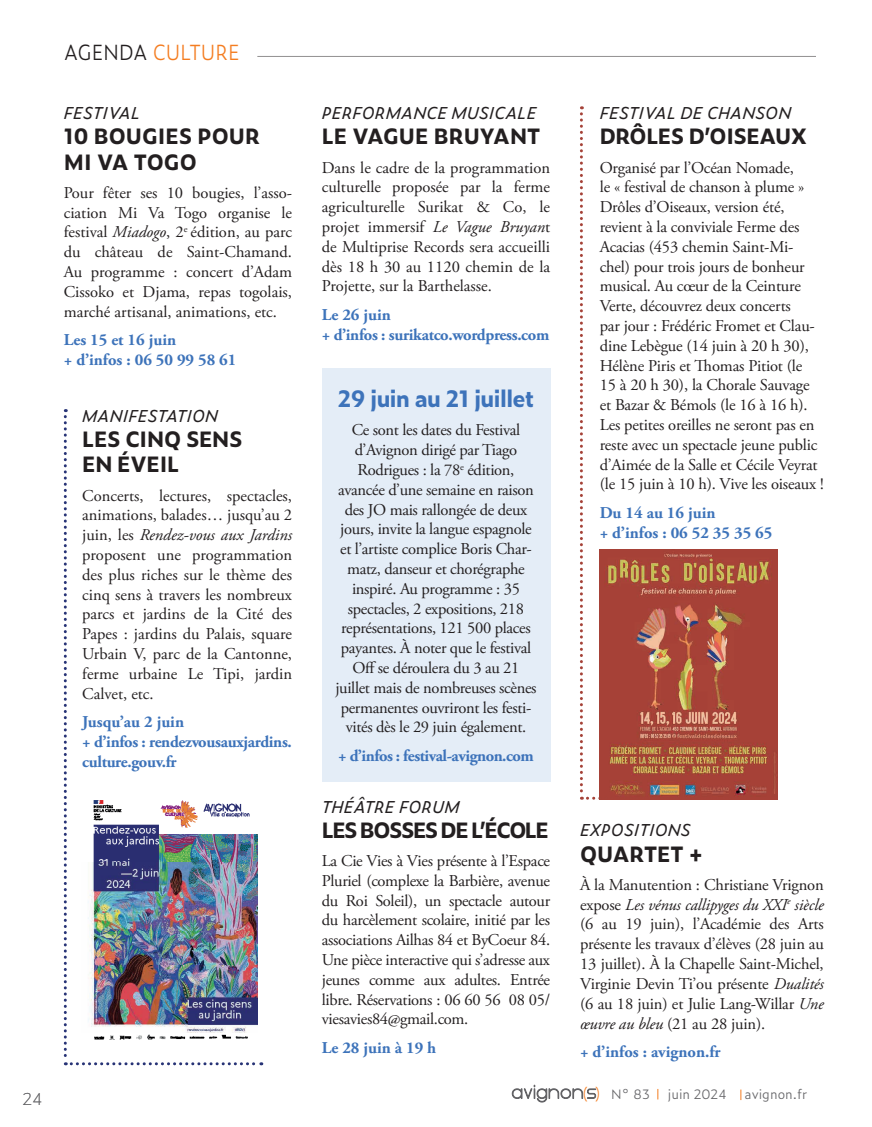
<style>
.page{position:relative;width:872px;height:1127px;background:#fff}
.page>*{position:absolute;margin:0;border:0;box-sizing:border-box;transform-origin:0 0}
.t1{font:700 22.5px "Zeitung Pro";letter-spacing:-.02em;color:#3d73ba}
.t2{font:700 21px/25.2px "Zeitung Pro";letter-spacing:-.01em;color:#231f20}
.t3{font:700 21px "Zeitung Pro";letter-spacing:-.07em;color:#231f20}
.t4{font:300 21px "Zeitung Pro";color:#f47d21;scale:.91 1}
.t5{font:300 21px "Zeitung Pro";color:#231f20;scale:.8 1}
.t6{font:16.5px/19.8px "Adobe Garamond Pro";letter-spacing:-.01em;color:#231f20;text-align:justify}
.t7{font:700 16.5px/19.8px "Adobe Garamond Pro";letter-spacing:-.02em;color:#3d73ba}
.t8{font:700 16.5px/19.8px "Adobe Garamond Pro";color:#3d73ba}
.t9{font:italic 16.5px "Zeitung Pro";color:#231f20}
.t10{font:100 16.5px "Zeitung Pro";color:#656568}
.t11{font:300 15.75px "Zeitung Pro";color:#f47d21;scale:.79 1}
.t12{font:300 13.05px "Zeitung Pro";color:#656568}
.s1{color:#231f20}
.s2{font-style:italic}
</style>
<div class="page">
<hr style="left:257px;top:56px;width:615px;height:1px;background:#231f20">
<div style="left:816px;top:44px;width:56px;height:25px;background:#fff"></div>
<div style="left:322px;top:368px;width:228px;height:414px;background:#e4edf7"></div>
<img style="left:745px;top:550px;width:32px;height:250px">
<svg style="left:64px;top:409px;width:198px;height:656px"></svg>
<img style="left:81px;top:794px;width:177px;height:251px">
<svg style="left:580px;top:106px;width:165px;height:694px"></svg>
<svg style="left:512px;top:1085px;width:85px;height:17px"></svg>
<p class="t4" style="left:64px;top:36px;width:195px"><span class="s1">AGENDA</span> CULTURE</p>
<p class="t5" style="left:64px;top:36px;width:59px">XXXX</p>
<p class="t9" style="left:64px;top:100px;width:78px">FESTIVAL</p>
<p class="t2" style="left:64px;top:123px;width:198px">10 BOUGIES POUR<br>MI VA TOGO</p>
<p class="t6" style="left:64px;top:183px;width:230px">Pour fêter ses 10 bougies, l’asso&shy;ciation Mi Va Togo organise le festival <span class="s2">Miadogo</span>, 2<sup>e</sup> édition, au parc du château de Saint-Chamand.<br>Au programme : concert d’Adam Cissoko et Djama, repas togolais, marché artisanal, animations, etc.</p>
<p class="t8" style="left:64px;top:330px;width:174px">Les 15 et 16 juin<br>+ d’infos : 06 50 99 58 61</p>
<p class="t9" style="left:82px;top:403px;width:137px">MANIFESTATION</p>
<p class="t2" style="left:82px;top:426px;width:162px">LES CINQ SENS<br>EN ÉVEIL</p>
<p class="t6" style="left:82px;top:486px;width:211px">Concerts, lectures, spectacles, animations, balades… jusqu’au 2 juin, les <span class="s2">Rendez-vous aux Jardins </span>proposent une programmation des plus riches sur le thème des cinq sens à travers les nombreux parcs et jardins de la Cité des Papes : jardins du Palais, square Urbain V, parc de la Cantonne, ferme urbaine Le Tipi, jardin Calvet, etc.</p>
<p class="t7" style="left:82px;top:712px;width:211px">Jusqu’au 2 juin<br>+ d’infos : rendezvousauxjardins. culture.gouv.fr</p>
<p class="t10" style="left:23px;top:1087px;width:22px">24</p>
<p class="t9" style="left:322px;top:100px;width:216px">PERFORMANCE MUSICALE</p>
<p class="t2" style="left:322px;top:123px;width:220px">LE VAGUE BRUYANT</p>
<p class="t6" style="left:322px;top:158px;width:230px">Dans le cadre de la programmation culturelle proposée par la ferme agriculturelle Surikat &amp; Co, le projet immersif <span class="s2">Le Vague Bruyan</span>t de Multiprise Records sera accueilli dès 18 h 30 au 1120 chemin de la Projette, sur la Barthelasse.</p>
<p class="t7" style="left:322px;top:305px;width:229px">Le 26 juin<br>+ d’infos : surikatco.wordpress.com</p>
<h1 class="t1" style="left:338px;top:381px;width:198px">29 juin au 21 juillet</h1>
<p class="t6" style="left:335px;top:421px;width:203px;text-align:center">Ce sont les dates du Festival d’Avignon dirigé par Tiago<br>Rodrigues : la 78<sup>e</sup> édition, avancée d’une semaine en raison des JO mais rallongée de deux jours, invite la langue espagnole et l’artiste complice Boris Char&shy;matz, danseur et chorégraphe inspiré. Au programme : 35 spectacles, 2 expositions, 218 représentations, 121 500 places payantes. À noter que le festival<br>Off se déroulera du 3 au 21 juillet mais de nombreuses scènes permanentes ouvriront les festi&shy;vités dès le 29 juin également.</p>
<p class="t7" style="left:338px;top:746px;width:197px">+ d’infos : festival-avignon.com</p>
<p class="t9" style="left:322px;top:794px;width:139px">THÉÂTRE FORUM</p>
<p class="t3" style="left:322px;top:813px;width:228px">LES BOSSES DE L’ÉCOLE</p>
<p class="t6" style="left:322px;top:851px;width:230px">La Cie Vies à Vies présente à l’Espace Pluriel (complexe la Barbière, avenue du Roi Soleil), un spectacle autour du harcèlement scolaire, initié par les associations Ailhas 84 et ByCoeur 84.<br>Une pièce interactive qui s’adresse aux jeunes comme aux adultes. Entrée libre. Réservations : 06 60 56 08 05/ viesavies84@gmail.com.</p>
<p class="t8" style="left:322px;top:1038px;width:116px">Le 28 juin à 19 h</p>
<p class="t9" style="left:600px;top:100px;width:193px">FESTIVAL DE CHANSON</p>
<p class="t2" style="left:600px;top:123px;width:209px">DRÔLES D’OISEAUX</p>
<p class="t6" style="left:600px;top:158px;width:225px;text-align:left">Organisé par l’Océan Nomade,<br>le « festival de chanson à plume »<br>Drôles d’Oiseaux, version été, revient à la conviviale Ferme des<br>Acacias (453 chemin Saint-Mi&shy;chel) pour trois jours de bonheur musical. Au cœur de la Ceinture<br>Verte, découvrez deux concerts<br>par jour : Frédéric Fromet et Clau&shy;dine Lebègue (14 juin à 20 h 30),<br>Hélène Piris et Thomas Pitiot (le<br>15 à 20 h 30), la Chorale Sauvage et Bazar &amp; Bémols (le 16 à 16 h).<br>Les petites oreilles ne seront pas en reste avec un spectacle jeune public d’Aimée de la Salle et Cécile Veyrat (le 15 juin à 10 h). Vive les oiseaux !</p>
<p class="t8" style="left:600px;top:503px;width:174px">Du 14 au 16 juin<br>+ d’infos : 06 52 35 35 65</p>
<p class="t9" style="left:580px;top:818px;width:112px">EXPOSITIONS</p>
<p class="t2" style="left:580px;top:840px;width:124px">QUARTET +</p>
<p class="t6" style="left:580px;top:875px;width:245px">À la Manutention : Christiane Vrignon expose <span class="s2">Les vénus callipyges du XXI</span><sup>e</sup> <span class="s2">siècle </span>(6 au 19 juin), l’Académie des Arts présente les travaux d’élèves (28 juin au 13 juillet). À la Chapelle Saint-Michel, Virginie Devin Ti’ou présente <span class="s2">Dualités </span>(6 au 18 juin) et Julie Lang-Willar <span class="s2">Une œuvre au bleu</span> (21 au 28 juin).</p>
<p class="t8" style="left:580px;top:1042px;width:142px">+ d’infos : avignon.fr</p>
<p class="t11" style="left:583px;top:1081px;width:7px">(</p>
<p class="t12" style="left:611px;top:1084px;width:41px">N° 83</p>
<p class="t12" style="left:668px;top:1084px;width:61px">juin 2024</p>
<p class="t12" style="left:744px;top:1084px;width:64px">avignon.fr</p>
</div>
